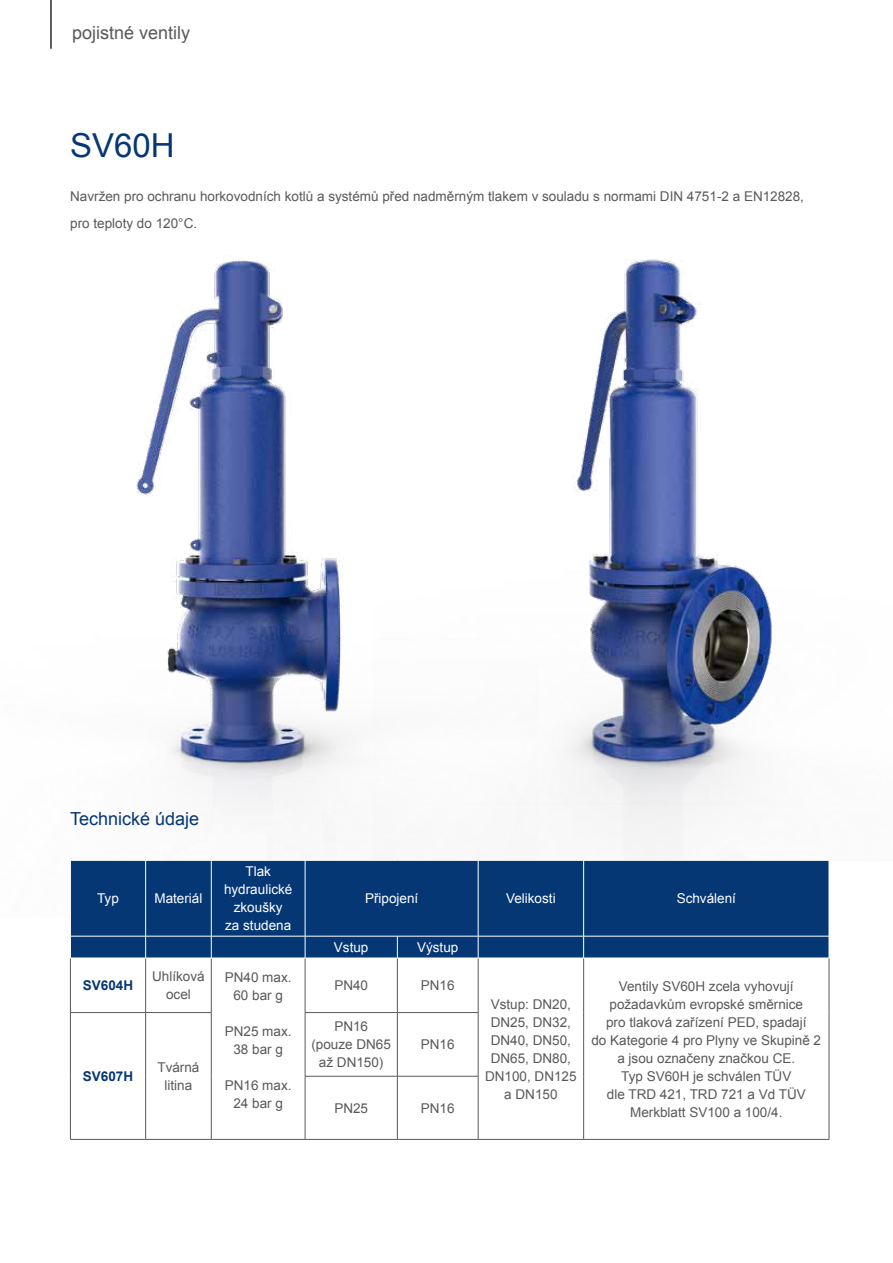
<style>
.page{position:relative;width:893px;height:1263px;background:#fff}
.page>*{position:absolute;margin:0;border:0;box-sizing:border-box;transform-origin:0 0}
.t1{font:33px "Arial";color:#053775}
.t2{font:18px "Arial";color:#58595b}
.t3{font:18px "Arial";color:#053775}
.t4{font:13.5px/18px "Arial";color:#58595b;text-align:center}
.t5{font:13.5px/18px "Arial";color:#fff;text-align:center}
.t6{font:700 13.5px "Arial";color:#053775}
</style>
<div class="page">
<img style="left:567px;top:259px;width:205px;height:600px">
<img style="left:136px;top:260px;width:214px;height:552px">
<hr style="left:50px;top:0;width:2px;height:49px;background:#58595b">
<div style="left:71px;top:861px;width:758px;height:97px;background:#053775"></div>
<hr style="left:70px;top:958px;width:1px;height:54px;background:#58595b">
<hr style="left:145px;top:958px;width:1px;height:54px;background:#58595b">
<hr style="left:211px;top:958px;width:1px;height:54px;background:#58595b">
<hr style="left:305px;top:958px;width:1px;height:54px;background:#58595b">
<hr style="left:397px;top:958px;width:1px;height:54px;background:#58595b">
<hr style="left:478px;top:958px;width:1px;height:54px;background:#58595b">
<hr style="left:583px;top:958px;width:1px;height:54px;background:#58595b">
<hr style="left:829px;top:958px;width:1px;height:54px;background:#58595b">
<hr style="left:70px;top:1012px;width:76px;height:1px;background:#58595b">
<hr style="left:70px;top:1013px;width:1px;height:63px;background:#58595b">
<hr style="left:146px;top:1012px;width:65px;height:1px;background:#58595b">
<hr style="left:145px;top:1013px;width:1px;height:63px;background:#58595b">
<hr style="left:211px;top:1013px;width:1px;height:63px;background:#58595b">
<hr style="left:305px;top:1012px;width:92px;height:1px;background:#58595b">
<hr style="left:305px;top:1013px;width:1px;height:63px;background:#58595b">
<hr style="left:397px;top:1012px;width:81px;height:1px;background:#58595b">
<hr style="left:397px;top:1013px;width:1px;height:63px;background:#58595b">
<hr style="left:478px;top:1013px;width:1px;height:63px;background:#58595b">
<hr style="left:583px;top:1012px;width:1px;height:64px;background:#58595b">
<hr style="left:829px;top:1012px;width:1px;height:64px;background:#58595b">
<hr style="left:70px;top:1076px;width:1px;height:63px;background:#58595b">
<hr style="left:145px;top:1076px;width:1px;height:63px;background:#58595b">
<hr style="left:211px;top:1076px;width:1px;height:63px;background:#58595b">
<hr style="left:305px;top:1076px;width:92px;height:1px;background:#58595b">
<hr style="left:305px;top:1076px;width:1px;height:63px;background:#58595b">
<hr style="left:397px;top:1076px;width:81px;height:1px;background:#58595b">
<hr style="left:397px;top:1076px;width:1px;height:63px;background:#58595b">
<hr style="left:478px;top:1076px;width:1px;height:63px;background:#58595b">
<hr style="left:583px;top:1076px;width:1px;height:63px;background:#58595b">
<hr style="left:829px;top:1076px;width:1px;height:63px;background:#58595b">
<hr style="left:70px;top:1139px;width:76px;height:1px;background:#58595b">
<hr style="left:146px;top:1139px;width:65px;height:1px;background:#58595b">
<hr style="left:211px;top:1139px;width:94px;height:1px;background:#58595b">
<hr style="left:305px;top:1139px;width:92px;height:1px;background:#58595b">
<hr style="left:397px;top:1139px;width:81px;height:1px;background:#58595b">
<hr style="left:478px;top:1139px;width:106px;height:1px;background:#58595b">
<hr style="left:584px;top:1139px;width:245px;height:1px;background:#58595b">
<hr style="left:145px;top:860px;width:1px;height:76px;background:#fff">
<hr style="left:211px;top:860px;width:1px;height:76px;background:#fff">
<hr style="left:305px;top:860px;width:1px;height:76px;background:#fff">
<hr style="left:478px;top:860px;width:1px;height:76px;background:#fff">
<hr style="left:583px;top:860px;width:1px;height:76px;background:#fff">
<hr style="left:70px;top:936px;width:76px;height:1px;background:#fff">
<svg style="left:70px;top:936px;width:1px;height:22px"></svg>
<hr style="left:146px;top:936px;width:65px;height:1px;background:#fff">
<svg style="left:145px;top:936px;width:1px;height:22px"></svg>
<hr style="left:211px;top:936px;width:94px;height:1px;background:#fff">
<svg style="left:211px;top:936px;width:1px;height:22px"></svg>
<hr style="left:305px;top:936px;width:92px;height:1px;background:#fff">
<svg style="left:305px;top:936px;width:1px;height:22px"></svg>
<hr style="left:397px;top:936px;width:81px;height:1px;background:#fff">
<svg style="left:397px;top:936px;width:1px;height:22px"></svg>
<hr style="left:478px;top:936px;width:106px;height:1px;background:#fff">
<svg style="left:478px;top:936px;width:1px;height:22px"></svg>
<hr style="left:584px;top:936px;width:245px;height:1px;background:#fff">
<svg style="left:583px;top:936px;width:1px;height:22px"></svg>
<hr style="left:70px;top:958px;width:76px;height:1px;background:#fff">
<hr style="left:211px;top:958px;width:94px;height:1px;background:#fff">
<hr style="left:305px;top:958px;width:92px;height:1px;background:#fff">
<hr style="left:397px;top:958px;width:81px;height:1px;background:#fff">
<hr style="left:478px;top:958px;width:106px;height:1px;background:#fff">
<h2 class="t2" style="left:72px;top:21px;width:120px">pojistné ventily</h2>
<h1 class="t1" style="left:70px;top:124px;width:106px">SV60H</h1>
<p class="t4" style="left:70px;top:183px;width:735px;line-height:27px;text-align:left">Navržen pro ochranu horkovodních kotlů a systémů před nadměrným tlakem v souladu s normami DIN 4751-2 a EN12828, pro teploty do 120°C.</p>
<h2 class="t3" style="left:70px;top:807px;width:131px">Technické údaje</h2>
<p class="t5" style="left:97px;top:889px;width:23px">Typ</p>
<p class="t5" style="left:154px;top:889px;width:50px">Materiál</p>
<p class="t5" style="left:224px;top:862px;width:70px">Tlak hydraulické zkoušky<br>za studena</p>
<p class="t6" style="left:83px;top:976px;width:52px">SV604H</p>
<p class="t4" style="left:152px;top:967px;width:54px">Uhlíková ocel</p>
<p class="t4" style="left:225px;top:968px;width:68px">PN40 max.<br>60 bar g</p>
<p class="t4" style="left:225px;top:1022px;width:68px">PN25 max.<br>38 bar g</p>
<p class="t4" style="left:225px;top:1076px;width:68px">PN16 max.<br>24 bar g</p>
<p class="t6" style="left:83px;top:1067px;width:52px">SV607H</p>
<p class="t4" style="left:157px;top:1058px;width:44px">Tvárná litina</p>
<p class="t5" style="left:365px;top:889px;width:55px">Připojení</p>
<p class="t5" style="left:506px;top:889px;width:51px">Velikosti</p>
<p class="t5" style="left:677px;top:889px;width:61px">Schválení</p>
<p class="t5" style="left:334px;top:938px;width:36px">Vstup</p>
<p class="t5" style="left:417px;top:938px;width:43px">Výstup</p>
<p class="t4" style="left:334px;top:976px;width:35px">PN40</p>
<p class="t4" style="left:421px;top:976px;width:35px">PN16</p>
<p class="t4" style="left:311px;top:1017px;width:81px">PN16<br>(pouze DN65 až DN150)</p>
<p class="t4" style="left:421px;top:1035px;width:35px">PN16</p>
<p class="t4" style="left:334px;top:1099px;width:35px">PN25</p>
<p class="t4" style="left:421px;top:1099px;width:35px">PN16</p>
<p class="t4" style="left:485px;top:995px;width:93px">Vstup: DN20,<br>DN25, DN32,<br>DN40, DN50,<br>DN65, DN80,<br>DN100, DN125 a DN150</p>
<p class="t4" style="left:591px;top:977px;width:231px">Ventily SV60H zcela vyhovují požadavkům evropské směrnice<br>pro tlaková zařízení PED, spadají<br>do Kategorie 4 pro Plyny ve Skupině 2 a jsou označeny značkou CE.<br>Typ SV60H je schválen TÜV<br>dle TRD 421, TRD 721 a Vd TÜV<br>Merkblatt SV100 a 100/4.</p>
</div>
